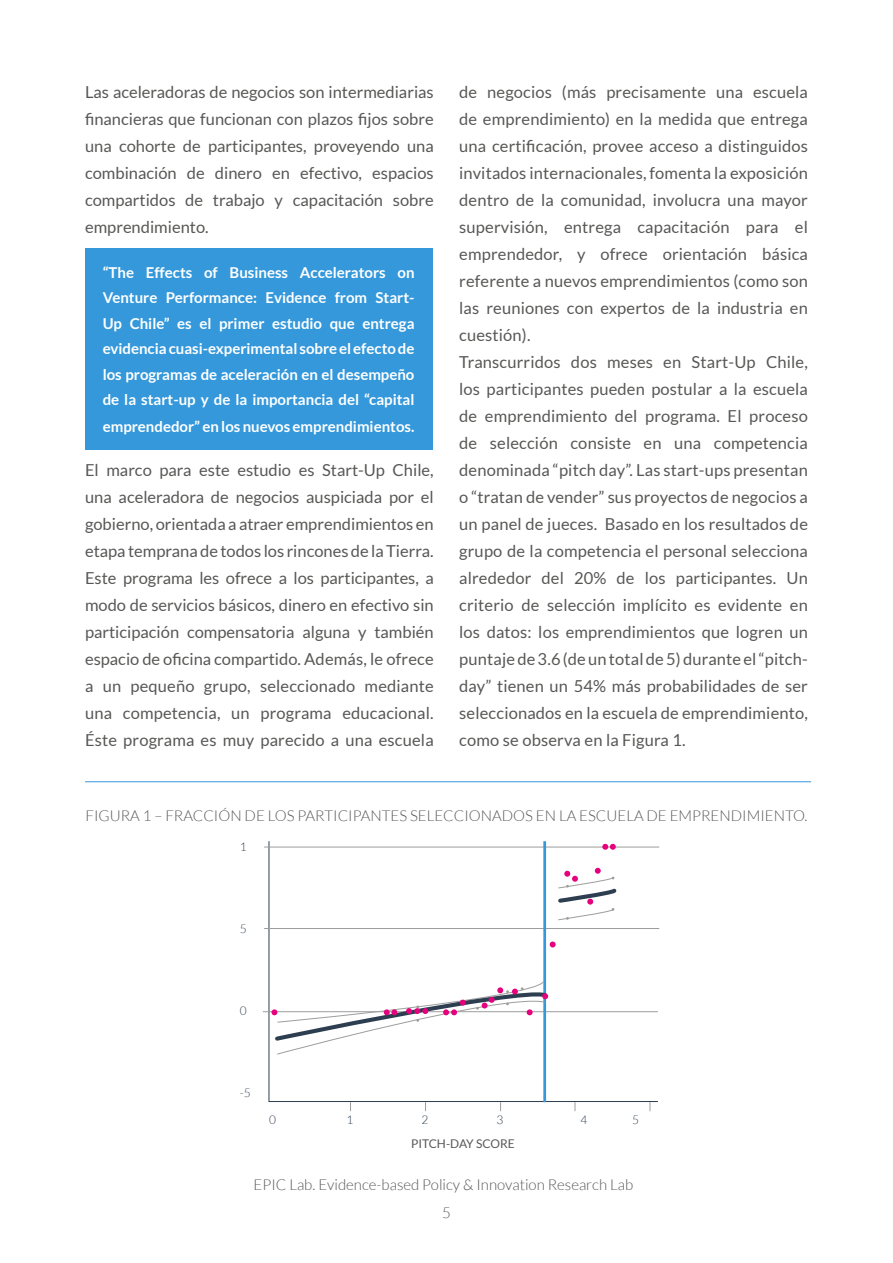
<style>
.page{position:relative;width:893px;height:1263px;background:#fff}
.page>*{position:absolute;margin:0;border:0;box-sizing:border-box;transform-origin:0 0}
.t1{font:16.5px/27px "Lato";letter-spacing:.01em;color:#575756;text-align:justify}
.t2{font:700 15px/25.5px "Lato";color:#fff;text-align:justify}
.t3{font:300 15px "Lato";color:#575756}
.t4{font:12px "Lato";color:#575756}
.t5{font:300 12px "Lato";color:#2c3e50}
</style>
<div class="page">
<div style="left:85px;top:248px;width:348px;height:201px;background:#3498db"></div>
<svg style="left:268px;top:841px;width:391px;height:261px"></svg>
<hr style="left:264px;top:847px;width:395px;height:1px;background:#9d9d9c">
<hr style="left:264px;top:928px;width:395px;height:1px;background:#9d9d9c">
<hr style="left:263px;top:1011px;width:395px;height:1px;background:#9d9d9c">
<hr style="left:543px;top:841px;width:3px;height:261px;background:#3498db">
<svg style="left:550px;top:941px;width:6px;height:6px"></svg>
<svg style="left:602px;top:844px;width:14px;height:6px"></svg>
<svg style="left:271px;top:981px;width:279px;height:73px"></svg>
<svg style="left:556px;top:868px;width:64px;height:52px"></svg>
<hr style="left:85px;top:781px;width:726px;height:1px;background:#3498db">
<p class="t1" style="left:85px;top:79px;width:350px">Las aceleradoras de negocios son intermediarias financieras que funcionan con plazos fijos sobre una cohorte de participantes, proveyendo una combinación de dinero en efectivo, espacios compartidos de trabajo y capacitación sobre emprendimiento.</p>
<p class="t2" style="left:103px;top:259px;width:313px">“The Effects of Business Accelerators on Venture Performance: Evidence from Start-Up Chile” es el primer estudio que entrega evidencia cuasi-experimental sobre el efecto de los programas de aceleración en el desempeño de la start-up y de la importancia del “capital</p>
<p class="t2" style="left:103px;top:414px;width:313px">emprendedor” en los nuevos emprendimientos.</p>
<p class="t1" style="left:85px;top:456px;width:350px">El marco para este estudio es Start-Up Chile, una aceleradora de negocios auspiciada por el gobierno, orientada a atraer emprendimientos en etapa temprana de todos los rincones de la Tierra.<br>Este programa les ofrece a los participantes, a modo de servicios básicos, dinero en efectivo sin participación compensatoria alguna y también espacio de oficina compartido. Además, le ofrece a un pequeño grupo, seleccionado mediante una competencia, un programa educacional.<br>Éste programa es muy parecido a una escuela</p>
<p class="t1" style="left:459px;top:79px;width:350px;text-align:left">de negocios (más precisamente una escuela de emprendimiento) en la medida que entrega una certificación, provee acceso a distinguidos invitados internacionales, fomenta la exposición dentro de la comunidad, involucra una mayor supervisión, entrega capacitación para el emprendedor, y ofrece orientación básica referente a nuevos emprendimientos (como son las reuniones con expertos de la industria en cuestión).<br>Transcurridos dos meses en Start-Up Chile, los participantes pueden postular a la escuela de emprendimiento del programa. El proceso de selección consiste en una competencia denominada “pitch day”. Las start-ups presentan o “tratan de vender” sus proyectos de negocios a un panel de jueces. Basado en los resultados de grupo de la competencia el personal selecciona alrededor del 20% de los participantes. Un criterio de selección implícito es evidente en los datos: los emprendimientos que logren un puntaje de 3.6 (de un total de 5) durante el “pitch&shy;day” tienen un 54% más probabilidades de ser seleccionados en la escuela de emprendimiento, como se observa en la Figura 1.</p>
<p class="t3" style="left:85px;top:807px;width:723px">FIGURA 1 – FRACCIÓN DE LOS PARTICIPANTES SELECCIONADOS EN LA ESCUELA DE EMPRENDIMIENTO.</p>
<p class="t5" style="left:240px;top:840px;width:8px">1</p>
<p class="t5" style="left:240px;top:922px;width:8px">5</p>
<p class="t5" style="left:240px;top:1004px;width:8px">0</p>
<p class="t5" style="left:240px;top:1086px;width:12px">-5</p>
<p class="t5" style="left:269px;top:1114px;width:8px">0</p>
<p class="t5" style="left:347px;top:1114px;width:8px">1</p>
<p class="t5" style="left:421px;top:1114px;width:8px">2</p>
<p class="t5" style="left:496px;top:1114px;width:8px">3</p>
<p class="t5" style="left:580px;top:1114px;width:8px">4</p>
<p class="t5" style="left:632px;top:1114px;width:8px">5</p>
<p class="t4" style="left:411px;top:1137px;width:105px">PITCH-DAY SCORE</p>
<p class="t3" style="left:254px;top:1176px;width:381px">EPIC Lab. Evidence-based Policy &amp; Innovation Research Lab</p>
<p class="t3" style="left:442px;top:1204px;width:10px">5</p>
</div>
